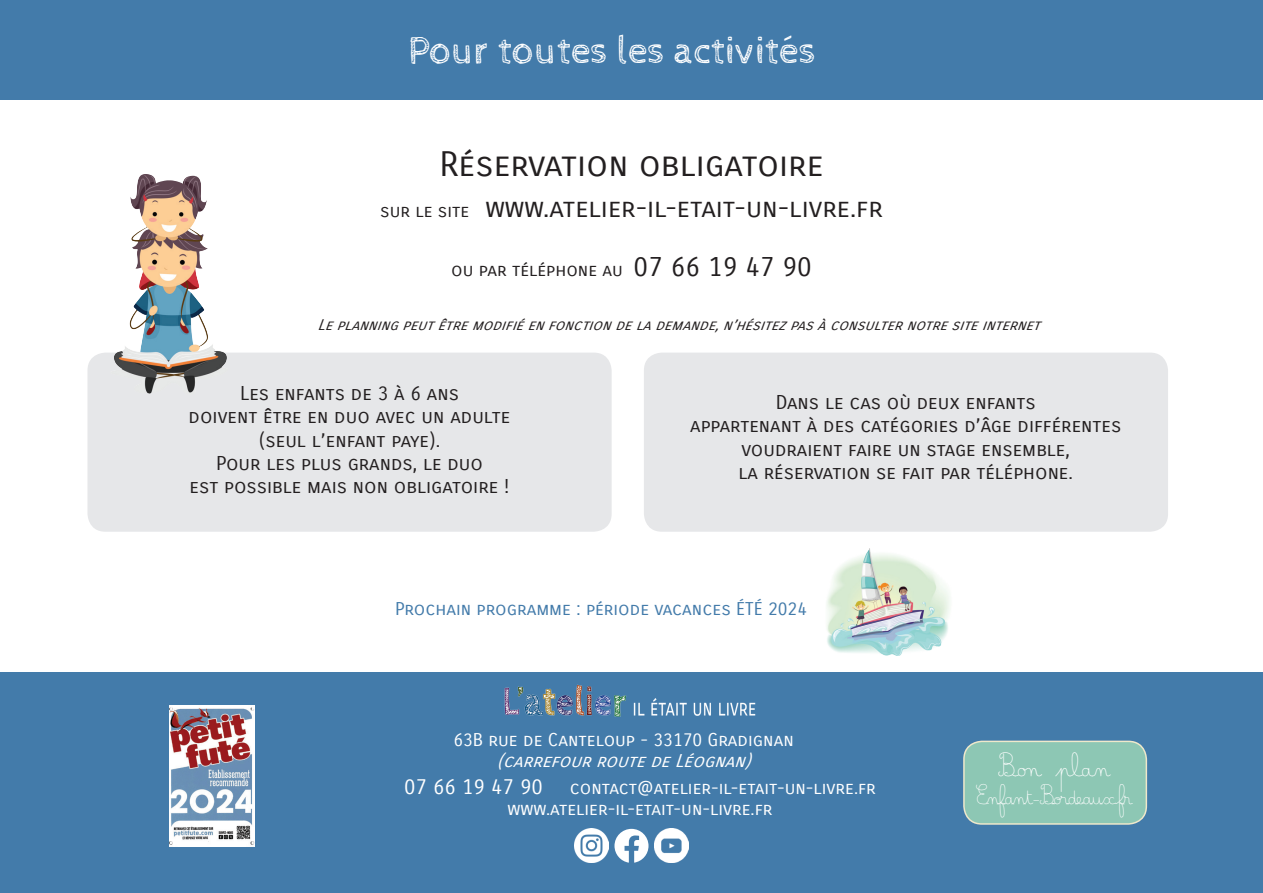
<style>
.page{position:relative;width:1263px;height:893px;background:#fff}
.page>*{position:absolute;margin:0;border:0;box-sizing:border-box;transform-origin:0 0}
.t1{font:39px "Cabin Sketch";color:#fff}
.t2{font:34.5px "Carrois Gothic SC";color:#231f20}
.t3{font:27px "Carrois Gothic SC";color:#231f20}
.t4{font:21px "Carrois Gothic SC";color:#fff}
.t5{font:19.5px/23.4px "Carrois Gothic SC";color:#231f20;text-align:center}
.t6{font:19.5px "Belle Allure CM Fin";color:#fff}
.t7{font:18px "Carrois Gothic SC";color:#fff}
.t8{font:18px "Carrois Gothic SC";color:#437baa}
.t9{font:18px "Carrois Gothic SC";color:#231f20}
.t10{font:italic 18px "Carrois Gothic SC";color:#fff}
.t11{font:16.5px "Belle Allure CM Fin";letter-spacing:-.13em;color:#fff}
.t12{font:italic 15px "Carrois Gothic SC";color:#231f20}
.s1{font-size:18px}
.s2{font-size:27px}
</style>
<div class="page">
<div style="left:0;top:0;width:1263px;height:99px;background:#437baa"></div>
<div style="left:0;top:672px;width:1263px;height:221px;background:#437baa"></div>
<div style="left:87px;top:353px;width:525px;height:179px;background:#e6e7e9;border-radius:18px"></div>
<div style="left:644px;top:353px;width:524px;height:179px;background:#e6e7e9;border-radius:18px"></div>
<img style="left:110px;top:174px;width:118px;height:220px">
<img style="left:504px;top:684px;width:252px;height:33px">
<svg style="left:614px;top:829px;width:34px;height:34px"></svg>
<img style="left:574px;top:829px;width:34px;height:34px">
<img style="left:655px;top:829px;width:34px;height:34px">
<img style="left:169px;top:706px;width:85px;height:141px">
<img style="left:827px;top:548px;width:123px;height:108px">
<div style="left:964px;top:741px;width:182px;height:83px;background:#8dc7b4;border-radius:18px"></div>
<div style="left:963px;top:741px;width:184px;height:84px;border:2px solid #efe8cb;border-radius:18px"></div>
<p class="t1" style="left:408px;top:29px;width:410px">Pour toutes les activités</p>
<p class="t2" style="left:439px;top:145px;width:386px">Réservation obligatoire</p>
<p class="t3" style="left:380px;top:192px;width:504px"><span class="s1">sur le site</span> www.atelier-il-etait-un-livre.fr</p>
<p class="t9" style="left:451px;top:259px;width:362px">ou par téléphone au <span class="s2">07 66 19 47 90</span></p>
<p class="t12" style="left:318px;top:317px;width:730px">Leplanningpeutêtremodifiéenfonctiondelademande,n’hésitezpasàconsulternotresiteinternet</p>
<p class="t5" style="left:240px;top:382px;width:220px">Les enfants de 3 à 6 ans</p>
<p class="t5" style="left:189px;top:405px;width:323px">doivent être en duo avec un adulte</p>
<p class="t5" style="left:259px;top:428px;width:183px">(seul l’enfant paye).</p>
<p class="t5" style="left:216px;top:452px;width:268px">Pour les plus grands, le duo</p>
<p class="t5" style="left:190px;top:475px;width:321px">est possible mais non obligatoire !</p>
<p class="t5" style="left:690px;top:391px;width:433px">Dans le cas où deux enfants<br>appartenant à des catégories d’âge différentes voudraient faire un stage ensemble,<br>la réservation se fait par téléphone.</p>
<p class="t8" style="left:395px;top:598px;width:413px">Prochain programme : période vacances ÉTÉ 2024</p>
<p class="t7" style="left:453px;top:729px;width:342px">63B rue de Canteloup - 33170 Gradignan</p>
<p class="t10" style="left:497px;top:751px;width:262px">(carrefourroutedeLéognan)</p>
<p class="t4" style="left:404px;top:774px;width:140px">07 66 19 47 90</p>
<p class="t7" style="left:570px;top:777px;width:308px">contact@atelier-il-etait-un-livre.fr</p>
<p class="t7" style="left:507px;top:799px;width:266px">www.atelier-il-etait-un-livre.fr</p>
<p class="t6" style="left:998px;top:758px;width:112px">Bon plan</p>
<p class="t11" style="left:976px;top:789px;width:159px">Enfant-Bordeaux.fr</p>
</div>
